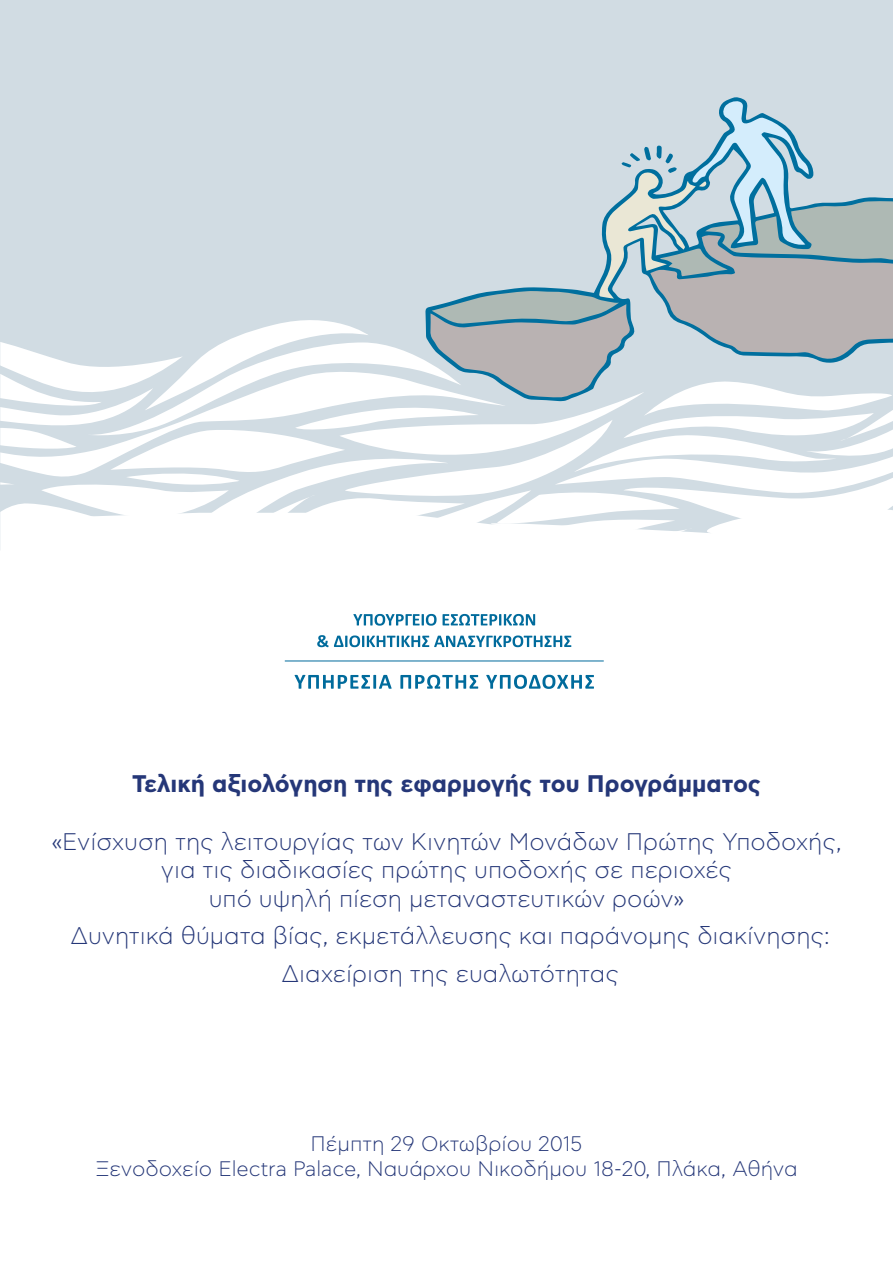
<style>
.page{position:relative;width:893px;height:1263px;background:#fff}
.page>*{position:absolute;margin:0;border:0;box-sizing:border-box;transform-origin:0 0}
.t1{font:300 24px/28.8px "CF Asty Std CF";color:#253778;text-align:center}
.t2{font:700 24px "CF Asty Std CF";color:#253778}
.t3{font:300 21px/25.2px "CF Asty Std CF";color:#253778;text-align:center}
</style>
<div class="page">
<div style="left:0;top:0;width:893px;height:551px;background:#d1dce3"></div>
<svg style="left:0;top:98px;width:893px;height:453px"></svg>
<hr style="left:285px;top:661px;width:319px;height:1px;background:#006b9c">
<svg style="left:295px;top:675px;width:97px;height:14px"></svg>
<svg style="left:400px;top:675px;width:78px;height:14px"></svg>
<svg style="left:486px;top:675px;width:108px;height:14px"></svg>
<svg style="left:353px;top:614px;width:84px;height:12px"></svg>
<svg style="left:443px;top:614px;width:92px;height:11px"></svg>
<svg style="left:317px;top:635px;width:11px;height:12px"></svg>
<svg style="left:334px;top:635px;width:237px;height:12px"></svg>
<p class="t2" style="left:132px;top:769px;width:630px">Τελική αξιολόγηση της εφαρμογής του Προγράμματος</p>
<p class="t1" style="left:51px;top:827px;width:792px">«Ενίσχυση της λειτουργίας των Κινητών Μονάδων Πρώτης Υποδοχής, για τις διαδικασίες πρώτης υποδοχής σε περιοχές<br>υπό υψηλή πίεση μεταναστευτικών ροών»</p>
<p class="t1" style="left:70px;top:918px;width:761px;line-height:37.3px">Δυνητικά θύματα βίας, εκμετάλλευσης και παράνομης διακίνησης:<br>Διαχείριση της ευαλωτότητας</p>
<p class="t3" style="left:95px;top:1131px;width:704px">Πέμπτη 29 Οκτωβρίου 2015<br>Ξενοδοχείο Electra Palace, Ναυάρχου Νικοδήμου 18-20, Πλάκα, Αθήνα</p>
</div>
